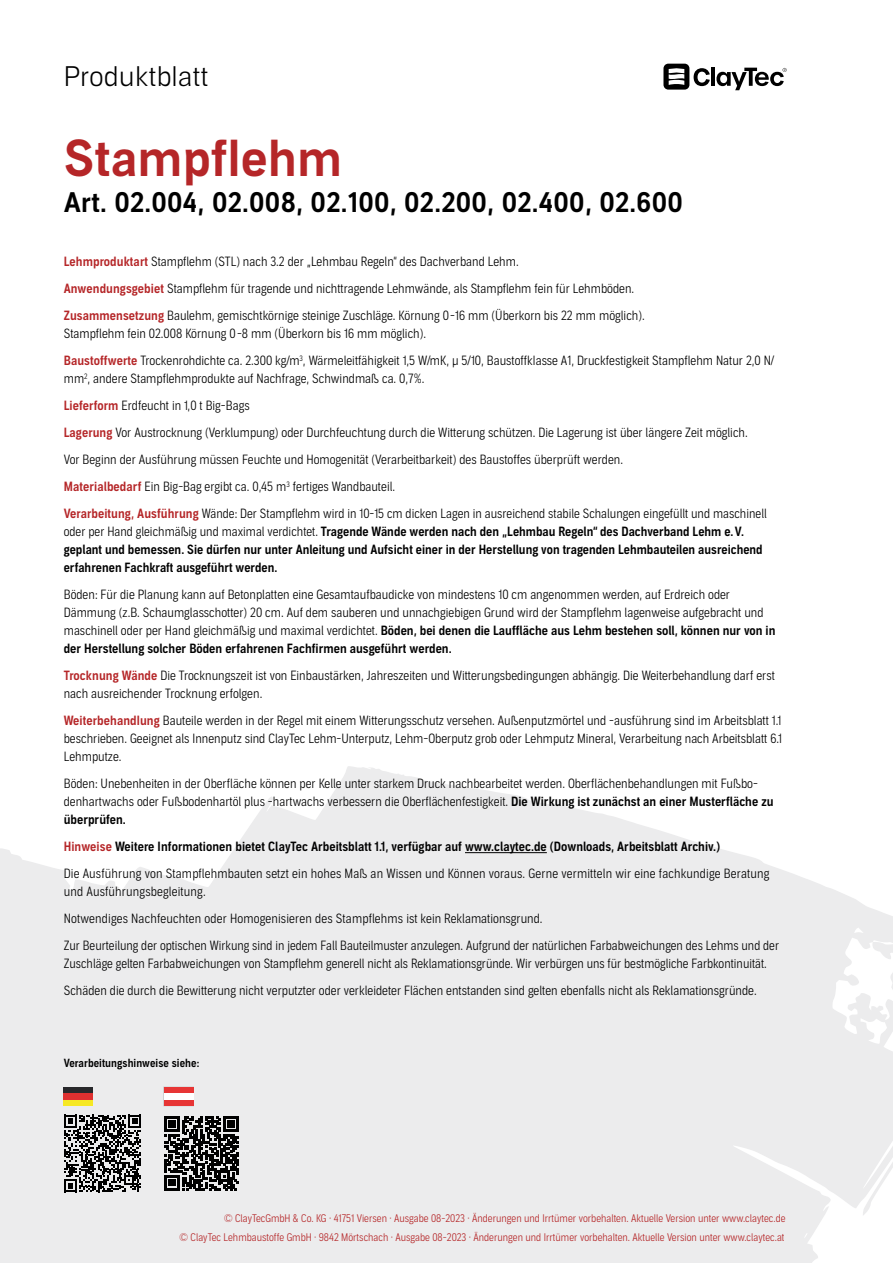
<style>
.page{position:relative;width:893px;height:1263px;background:#fff}
.page>*{position:absolute;margin:0;border:0;box-sizing:border-box;transform-origin:0 0}
.t1{font:49.5px "Aago Sm";letter-spacing:.01em;color:#b52628}
.t2{font:27px "Aago Sm";letter-spacing:.01em;color:#000}
.t3{font:300 27px "Aago";letter-spacing:.01em;color:#000}
.t4{font:300 12.75px/27px "Aago Condensed";color:#000}
.t5{font:12.75px/18px "Aago Condensed Sm";color:#000}
.t6{font:11.25px "Aago Condensed Sm";letter-spacing:.005em;color:#000}
.t7{font:300 10.5px/18.9px "Aago Condensed";color:#b52628;text-align:right}
.s1{font-family:"Aago Condensed Sm";font-weight:400;color:#b52628}
.s2{font-family:"Aago Condensed";font-weight:300}
.s3{font-family:"Aago Condensed Sm";font-weight:400}
.s4{color:#b52628}
</style>
<div class="page">
<svg style="left:0;top:766px;width:893px;height:497px;fill:#ececed"></svg>
<svg style="left:663px;top:64px;width:47px;height:26px"></svg>
<hr style="left:711px;top:68px;width:4px;height:18px;background:#000">
<svg style="left:716px;top:68px;width:71px;height:22px"></svg>
<hr style="left:465px;top:852px;width:82px;height:1px;background:#000">
<svg style="left:64px;top:1115px;width:77px;height:77px;background:#696969"></svg>
<div style="left:63px;top:1087px;width:30px;height:19px;background:#28282b"></div>
<svg style="left:63px;top:1099px;width:30px;height:7px"></svg>
<div style="left:63px;top:1093px;width:30px;height:6px;background:#de3030"></div>
<div style="left:164px;top:1087px;width:30px;height:19px;border:1px solid #c5c6c6"></div>
<div style="left:164px;top:1087px;width:29px;height:19px;background:#e73535"></div>
<div style="left:164px;top:1093px;width:29px;height:6px;background:#fff"></div>
<svg style="left:164px;top:1116px;width:75px;height:75px;background:#4c4c4d"></svg>
<h2 class="t3" style="left:64px;top:61px;width:146px">Produktblatt</h2>
<h1 class="t1" style="left:64px;top:130px;width:280px">Stampflehm</h1>
<h2 class="t2" style="left:64px;top:187px;width:621px">Art. 02.004, 02.008, 02.100, 02.200, 02.400, 02.600</h2>
<p class="t4" style="left:64px;top:249px;width:583px"><span class="s1">Lehmproduktart</span> Stampflehm (STL) nach 3.2 der „Lehmbau Regeln“ des Dachverband Lehm.<br><span class="s1">Anwendungsgebiet</span> Stampflehm für tragende und nichttragende Lehmwände, als Stampflehm fein für Lehmböden.<br><span class="s1">Zusammensetzung</span> Baulehm, gemischtkörnige steinige Zuschläge. Körnung 0-16 mm (Überkorn bis 22 mm möglich).</p>
<p class="t4" style="left:64px;top:321px;width:712px">Stampflehm fein 02.008 Körnung 0-8 mm (Überkorn bis 16 mm möglich).<br><span class="s1">Baustoffwerte</span> Trockenrohdichte ca. 2.300 kg/m<sup>3</sup>, Wärmeleitfähigkeit 1,5 W/mK, µ 5/10, Baustoffklasse A1, Druckfestigkeit Stampflehm Natur 2,0 N/</p>
<p class="t4" style="left:64px;top:366px;width:704px">mm<sup>2</sup>, andere Stampflehmprodukte auf Nachfrage, Schwindmaß ca. 0,7%.<br><span class="s1">Lieferform</span> Erdfeucht in 1,0 t Big-Bags<br><span class="s1">Lagerung</span> Vor Austrocknung (Verklumpung) oder Durchfeuchtung durch die Witterung schützen. Die Lagerung ist über längere Zeit möglich.<br>Vor Beginn der Ausführung müssen Feuchte und Homogenität (Verarbeitbarkeit) des Baustoffes überprüft werden.<br><span class="s1">Materialbedarf</span> Ein Big-Bag ergibt ca. 0,45 m<sup>3</sup> fertiges Wandbauteil.<br><span class="s1">Verarbeitung, Ausführung</span> Wände: Der Stampflehm wird in 10-15 cm dicken Lagen in ausreichend stabile Schalungen eingefüllt und maschinell</p>
<p class="t5" style="left:64px;top:523px;width:700px"><span class="s2">oder per Hand gleichmäßig und maximal verdichtet.</span> Tragende Wände werden nach den „Lehmbau Regeln“ des Dachverband Lehm e.V. geplant und bemessen. Sie dürfen nur unter Anleitung und Aufsicht einer in der Herstellung von tragenden Lehmbauteilen ausreichend erfahrenen Fachkraft ausgeführt werden.</p>
<p class="t4" style="left:64px;top:586px;width:701px;line-height:18px">Böden: Für die Planung kann auf Betonplatten eine Gesamtaufbaudicke von mindestens 10 cm angenommen werden, auf Erdreich oder<br>Dämmung (z.B. Schaumglasschotter) 20 cm. Auf dem sauberen und unnachgiebigen Grund wird der Stampflehm lagenweise aufgebracht und</p>
<p class="t5" style="left:64px;top:622px;width:713px"><span class="s2">maschinell oder per Hand gleichmäßig und maximal verdichtet.</span> Böden, bei denen die Lauffläche aus Lehm bestehen soll, können nur von in der Herstellung solcher Böden erfahrenen Fachfirmen ausgeführt werden.</p>
<p class="t4" style="left:64px;top:667px;width:713px;line-height:18px"><span class="s1">Trocknung Wände</span> Die Trocknungszeit ist von Einbaustärken, Jahreszeiten und Witterungsbedingungen abhängig. Die Weiterbehandlung darf erst nach ausreichender Trocknung erfolgen.</p>
<p class="t4" style="left:64px;top:712px;width:720px;line-height:18px;text-align:justify"><span class="s1">Weiterbehandlung</span> Bauteile werden in der Regel mit einem Witterungsschutz versehen. Außenputzmörtel und -ausführung sind im Arbeitsblatt 1.1 beschrieben. Geeignet als Innenputz sind ClayTec Lehm-Unterputz, Lehm-Oberputz grob oder Lehmputz Mineral, Verarbeitung nach Arbeitsblatt 6.1<br>Lehmputze.</p>
<p class="t4" style="left:64px;top:775px;width:711px;line-height:18px">Böden: Unebenheiten in der Oberfläche können per Kelle unter starkem Druck nachbearbeitet werden. Oberflächenbehandlungen mit Fußbo&shy;denhartwachs oder Fußbodenhartöl plus -hartwachs verbessern die Oberflächenfestigkeit. <span class="s3">Die Wirkung ist zunächst an einer Musterfläche zu</span></p>
<p class="t5" style="left:64px;top:807px;width:658px;line-height:27px">überprüfen.<br><span class="s4">Hinweise</span> Weitere Informationen bietet ClayTec Arbeitsblatt 1.1, verfügbar auf www.claytec.de (Downloads, Arbeitsblatt Archiv.)</p>
<p class="t4" style="left:64px;top:865px;width:707px;line-height:18px">Die Ausführung von Stampflehmbauten setzt ein hohes Maß an Wissen und Können voraus. Gerne vermitteln wir eine fachkundige Beratung und Ausführungsbegleitung.</p>
<p class="t4" style="left:64px;top:906px;width:717px">Notwendiges Nachfeuchten oder Homogenisieren des Stampflehms ist kein Reklamationsgrund.<br>Zur Beurteilung der optischen Wirkung sind in jedem Fall Bauteilmuster anzulegen. Aufgrund der natürlichen Farbabweichungen des Lehms und der</p>
<p class="t4" style="left:64px;top:951px;width:704px">Zuschläge gelten Farbabweichungen von Stampflehm generell nicht als Reklamationsgründe. Wir verbürgen uns für bestmögliche Farbkontinuität.<br>Schäden die durch die Bewitterung nicht verputzter oder verkleideter Flächen entstanden sind gelten ebenfalls nicht als Reklamationsgründe.</p>
<p class="t6" style="left:64px;top:1056px;width:137px">Verarbeitungshinweise siehe:</p>
<p class="t7" style="left:180px;top:1209px;width:607px">© ClayTecGmbH &amp; Co. KG · 41751 Viersen · Ausgabe 08-2023 · Änderungen und Irrtümer vorbehalten. Aktuelle Version unter www.claytec.de<br>© ClayTec Lehmbaustoffe GmbH · 9842 Mörtschach · Ausgabe 08-2023 · Änderungen und Irrtümer vorbehalten. Aktuelle Version unter www.claytec.at</p>
</div>
